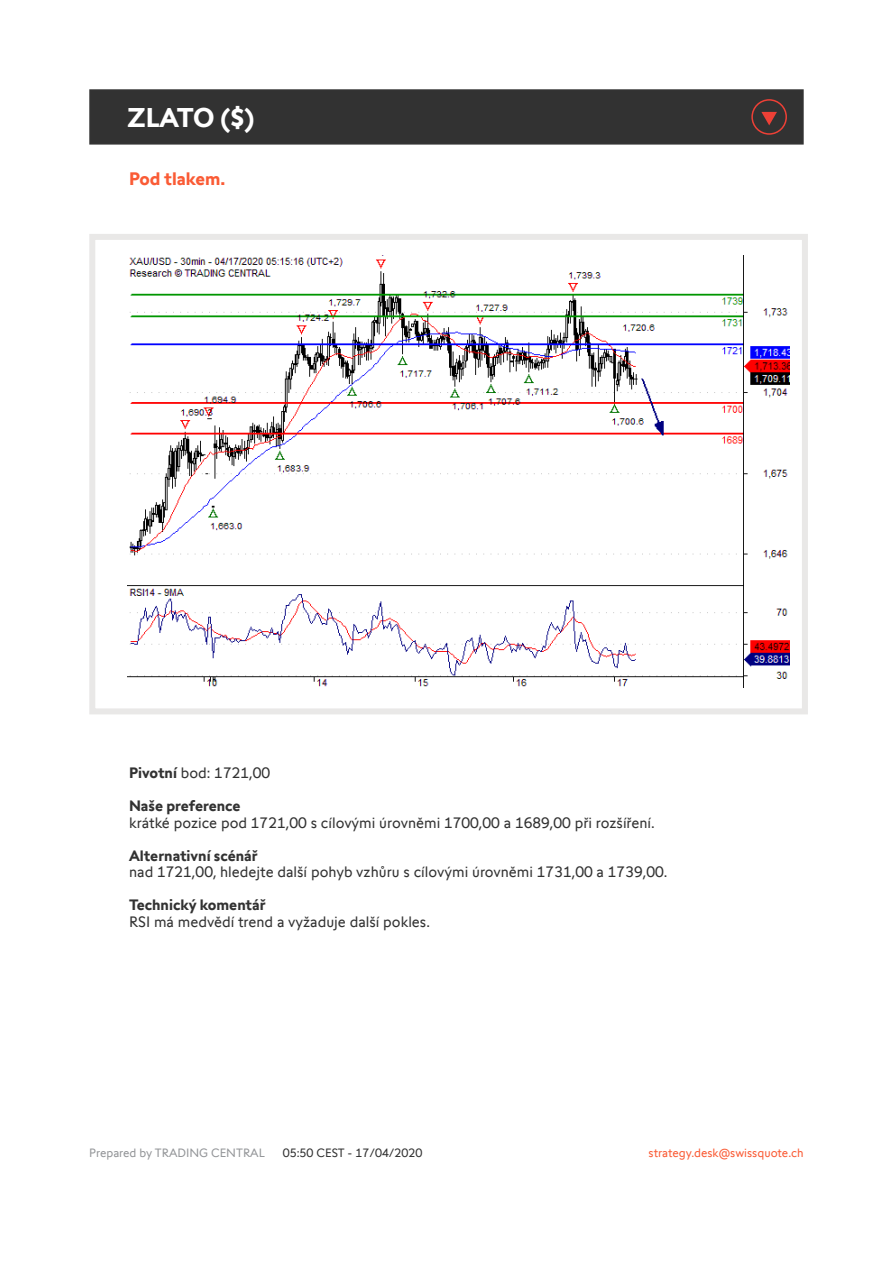
<style>
.page{position:relative;width:893px;height:1263px;background:#fff}
.page>*{position:absolute;margin:0;border:0;box-sizing:border-box;transform-origin:0 0}
.t1{font:700 27px "Swissquote CT";letter-spacing:-.015em;color:#fff}
.t2{font:700 18px "Swissquote CT";color:#fa5b35}
.t3{font:15px "Swissquote CT";color:#323232}
.t4{font:700 15px "Swissquote CT";color:#323232}
.t5{font:12px "Swissquote CT";color:#fa5b35}
.t6{font:12px "Swissquote CT";color:#939598}
.t7{font:12px "Swissquote CT";color:#323232}
.s1{font-weight:700}
</style>
<div class="page">
<div style="left:89px;top:234px;width:719px;height:480px;border:6px solid #e9e8e7"></div>
<div style="left:89px;top:89px;width:715px;height:56px;background:#323232;border:2px solid #323232"></div>
<img style="left:128px;top:255px;width:661px;height:432px">
<svg style="left:751px;top:99px;width:36px;height:36px"></svg>
<h1 class="t1" style="left:128px;top:101px;width:128px">ZLATO ($)</h1>
<p class="t2" style="left:129px;top:168px;width:98px">Pod tlakem.</p>
<p class="t3" style="left:129px;top:764px;width:143px"><span class="s1">Pivotní</span> bod: 1721,00</p>
<p class="t4" style="left:129px;top:797px;width:113px">Naše preference</p>
<p class="t3" style="left:129px;top:814px;width:527px">krátké pozice pod 1721,00 s cílovými úrovněmi 1700,00 a 1689,00 při rozšíření.</p>
<p class="t4" style="left:129px;top:846px;width:130px">Alternativní scénář</p>
<p class="t3" style="left:129px;top:863px;width:540px">nad 1721,00, hledejte další pohyb vzhůru s cílovými úrovněmi 1731,00 a 1739,00.</p>
<p class="t4" style="left:129px;top:896px;width:138px">Technický komentář</p>
<p class="t3" style="left:129px;top:913px;width:302px">RSI má medvědí trend a vyžaduje další pokles.</p>
<p class="t6" style="left:89px;top:1145px;width:177px">Prepared by TRADING CENTRAL</p>
<p class="t7" style="left:283px;top:1145px;width:141px">05:50 CEST - 17/04/2020</p>
<p class="t5" style="left:649px;top:1145px;width:157px">strategy.desk@swissquote.ch</p>
</div>
